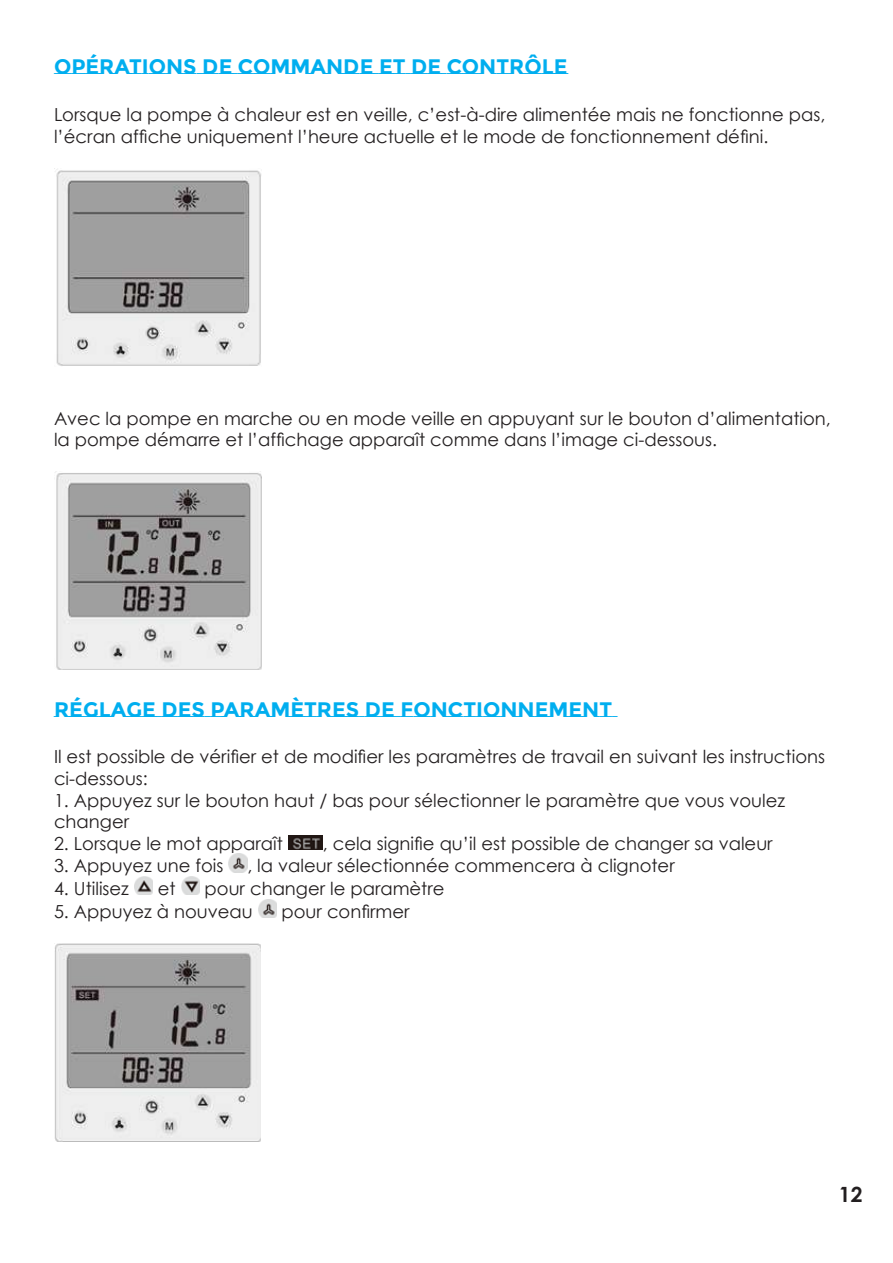
<style>
.page{position:relative;width:893px;height:1263px;background:#fff}
.page>*{position:absolute;margin:0;border:0;box-sizing:border-box;transform-origin:0 0}
.t1{font:700 21px "Montserrat Subrayada";color:#00aeef}
.t2{font:700 21px "Century Gothic";color:#231f20}
.t3{font:18px/21.6px "Century Gothic";color:#231f20}
</style>
<div class="page">
<img style="left:55px;top:169px;width:206px;height:197px">
<img style="left:55px;top:472px;width:207px;height:198px">
<img style="left:288px;top:835px;width:35px;height:15px">
<img style="left:229px;top:854px;width:18px;height:18px">
<img style="left:134px;top:876px;width:19px;height:19px">
<img style="left:181px;top:876px;width:19px;height:19px">
<img style="left:258px;top:899px;width:19px;height:18px">
<img style="left:55px;top:943px;width:206px;height:198px">
<p class="t1" style="left:54px;top:54px;width:515px">OPÉRATIONS DE COMMANDE ET DE CONTRÔLE</p>
<p class="t3" style="left:54px;top:104px;width:773px">Lorsque la pompe à chaleur est en veille, c’est-à-dire alimentée mais ne fonctionne pas, l’écran affiche uniquement l’heure actuelle et le mode de fonctionnement défini.</p>
<p class="t3" style="left:54px;top:407px;width:778px">Avec la pompe en marche ou en mode veille en appuyant sur le bouton d’alimentation, la pompe démarre et l’affichage apparaît comme dans l’image ci-dessous.</p>
<p class="t1" style="left:54px;top:697px;width:560px">RÉGLAGE DES PARAMÈTRES DE FONCTIONNEMENT</p>
<p class="t3" style="left:54px;top:746px;width:773px">Il est possible de vérifier et de modifier les paramètres de travail en suivant les instructions ci-dessous:</p>
<p class="t3" style="left:54px;top:789px;width:733px">1. Appuyez sur le bouton haut / bas pour sélectionner le paramètre que vous voulez changer</p>
<p class="t3" style="left:54px;top:832px;width:230px">2. Lorsque le mot apparaît</p>
<p class="t3" style="left:323px;top:832px;width:451px">, cela signifie qu’il est possible de changer sa valeur</p>
<p class="t3" style="left:54px;top:855px;width:171px">3. Appuyez une fois</p>
<p class="t3" style="left:247px;top:855px;width:429px">, la valeur sélectionnée commencera à clignoter</p>
<p class="t3" style="left:54px;top:877px;width:76px">4. Utilisez</p>
<p class="t3" style="left:158px;top:877px;width:19px">et</p>
<p class="t3" style="left:205px;top:877px;width:241px">pour changer le paramètre</p>
<p class="t3" style="left:54px;top:900px;width:200px">5. Appuyez à nouveau</p>
<p class="t3" style="left:282px;top:900px;width:130px">pour confirmer</p>
<p class="t2" style="left:839px;top:1178px;width:25px">12</p>
</div>
